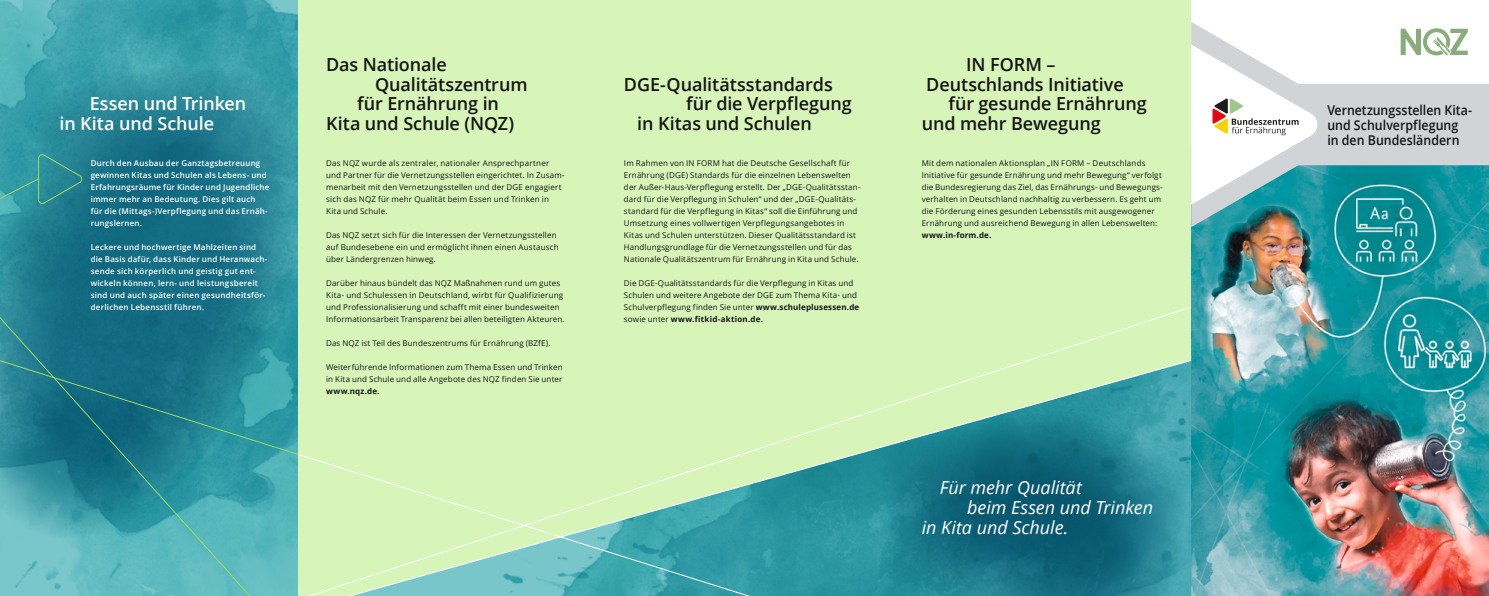
<style>
.page{position:relative;width:1489px;height:596px;background:#fff}
.page>*{position:absolute;margin:0;border:0;box-sizing:border-box;transform-origin:0 0}
.H2_Innenseiten{font:600 18px "Open Sans";letter-spacing:-.005em;color:#141415}
.t1{font:italic 18px "Open Sans";letter-spacing:-.005em;color:#fff}
.H1_weiss{font:600 18px/19.8px "Open Sans";letter-spacing:-.005em;color:#fff}
.H1_Titel{font:600 13.5px/14.9px "Open Sans";letter-spacing:.005em;color:#141415;scale:.91 1}
.p_Mengentext{font:8px/12px "Open Sans";letter-spacing:.015em;color:#141415}
.p_Mengentext-2{font:600 8px/12px "Open Sans";letter-spacing:.025em;color:#fff}
.s1{font-weight:700}
</style>
<div class="page">
<div style="left:298px;top:0;width:893px;height:595px;background:#d7f5b8"></div>
<img style="left:1191px;top:227px;width:297px;height:368px">
<svg style="left:1191px;top:22px;width:297px;height:205px"></svg>
<svg style="left:1400px;top:26px;width:67px;height:29px"></svg>
<svg style="left:1191px;top:44px;width:126px;height:160px"></svg>
<svg style="left:0;top:0;width:298px;height:595px;background:#40a5af"></svg>
<svg style="left:0;top:59px;width:298px;height:481px;background:#268495"></svg>
<svg style="left:745px;top:359px;width:447px;height:236px"></svg>
<svg style="left:0;top:154px;width:83px;height:85px;background:#2c8d97"></svg>
<svg style="left:0;top:276px;width:279px;height:319px;background:#3e9aa5"></svg>
<svg style="left:0;top:331px;width:298px;height:124px;background:#207d8d"></svg>
<svg style="left:296px;top:453px;width:733px;height:142px"></svg>
<h1 class="H1_weiss" style="left:59px;top:93px;width:188px;text-indent:30px">Essen und Trinken in Kita und Schule</h1>
<p class="p_Mengentext-2" style="left:91px;top:157px;width:180px">Durch den Ausbau der Ganztagsbetreuung gewinnen Kitas und Schulen als Lebens- und Erfahrungsräume für Kinder und Jugendliche immer mehr an Bedeutung. Dies gilt auch für die (Mittags-)Verpflegung und das Ernäh&shy;rungslernen.</p>
<p class="p_Mengentext-2" style="left:91px;top:241px;width:178px">Leckere und hochwertige Mahlzeiten sind die Basis dafür, dass Kinder und Heranwach&shy;sende sich körperlich und geistig gut ent&shy;wickeln können, lern- und leistungsbereit sind und auch später einen gesundheitsför&shy;derlichen Lebensstil führen.</p>
<h1 class="H2_Innenseiten" style="left:326px;top:52px;width:122px">Das Nationale</h1>
<h1 class="H2_Innenseiten" style="left:375px;top:72px;width:154px">Qualitätszentrum</h1>
<h1 class="H2_Innenseiten" style="left:357px;top:91px;width:143px">für Ernährung in</h1>
<h1 class="H2_Innenseiten" style="left:326px;top:111px;width:190px">Kita und Schule (NQZ)</h1>
<p class="p_Mengentext" style="left:326px;top:157px;width:240px">Das NQZ wurde als zentraler, nationaler Ansprechpartner und Partner für die Vernetzungsstellen eingerichtet. In Zusam&shy;menarbeit mit den Vernetzungsstellen und der DGE engagiert sich das NQZ für mehr Qualität beim Essen und Trinken in Kita und Schule.</p>
<p class="p_Mengentext" style="left:326px;top:229px;width:234px">Das NQZ setzt sich für die Interessen der Vernetzungsstellen auf Bundesebene ein und ermöglicht ihnen einen Austausch über Ländergrenzen hinweg.</p>
<p class="p_Mengentext" style="left:326px;top:277px;width:240px">Darüber hinaus bündelt das NQZ Maßnahmen rund um gutes Kita- und Schulessen in Deutschland, wirbt für Qualifizierung und Professionalisierung und schafft mit einer bundesweiten Informationsarbeit Transparenz bei allen beteiligten Akteuren.</p>
<p class="p_Mengentext" style="left:326px;top:337px;width:226px">Das NQZ ist Teil des Bundeszentrums für Ernährung (BZfE).</p>
<p class="p_Mengentext" style="left:326px;top:361px;width:238px;text-align:justify">Weiterführende Informationen zum Thema Essen und Trinken in Kita und Schule und alle Angebote des NQZ finden Sie unter <span class="s1">www.nqz.de.</span></p>
<h1 class="H2_Innenseiten" style="left:624px;top:72px;width:210px">DGE-Qualitätsstandards</h1>
<h1 class="H2_Innenseiten" style="left:686px;top:91px;width:167px">für die Verpflegung</h1>
<h1 class="H2_Innenseiten" style="left:637px;top:111px;width:176px">in Kitas und Schulen</h1>
<p class="p_Mengentext" style="left:624px;top:157px;width:237px">Im Rahmen von IN FORM hat die Deutsche Gesellschaft für Ernährung (DGE) Standards für die einzelnen Lebenswelten der Außer-Haus-Verpflegung erstellt. Der „DGE-Qualitätsstan&shy;dard für die Verpflegung in Schulen“ und der „DGE-Qualitäts&shy;standard für die Verpflegung in Kitas“ soll die Einführung und Umsetzung eines vollwertigen Verpflegungsangebotes in Kitas und Schulen unterstützen. Dieser Qualitätsstandard ist Handlungsgrundlage für die Vernetzungsstellen und für das Nationale Qualitätszentrum für Ernährung in Kita und Schule.</p>
<p class="p_Mengentext" style="left:624px;top:277px;width:237px">Die DGE-Qualitätsstandards für die Verpflegung in Kitas und Schulen und weitere Angebote der DGE zum Thema Kita- und Schulverpflegung finden Sie unter <span class="s1">www.schuleplusessen.de </span>sowie unter <span class="s1">www.fitkid-aktion.de.</span></p>
<h1 class="H2_Innenseiten" style="left:966px;top:52px;width:91px">IN FORM –</h1>
<h1 class="H2_Innenseiten" style="left:926px;top:72px;width:199px">Deutschlands Initiative</h1>
<h1 class="H2_Innenseiten" style="left:948px;top:91px;width:200px">für gesunde Ernährung</h1>
<h1 class="H2_Innenseiten" style="left:921px;top:111px;width:181px">und mehr Bewegung</h1>
<p class="p_Mengentext" style="left:921px;top:157px;width:242px">Mit dem nationalen Aktionsplan „IN FORM – Deutschlands Initiative für gesunde Ernährung und mehr Bewegung“ verfolgt die Bundesregierung das Ziel, das Ernährungs- und Bewegungs&shy;verhalten in Deutschland nachhaltig zu verbessern. Es geht um die Förderung eines gesunden Lebensstils mit ausgewogener Ernährung und ausreichend Bewegung in allen Lebenswelten: <span class="s1">www.in-form.de.</span></p>
<h1 class="t1" style="left:939px;top:475px;width:143px">Für mehr Qualität</h1>
<h1 class="t1" style="left:967px;top:495px;width:187px">beim Essen und Trinken</h1>
<h1 class="t1" style="left:921px;top:515px;width:148px">in Kita und Schule.</h1>
<h2 class="H1_Titel" style="left:1327px;top:102px;width:161px">Vernetzungsstellen Kita&shy;und Schulverpflegung in den Bundesländern</h2>
</div>
